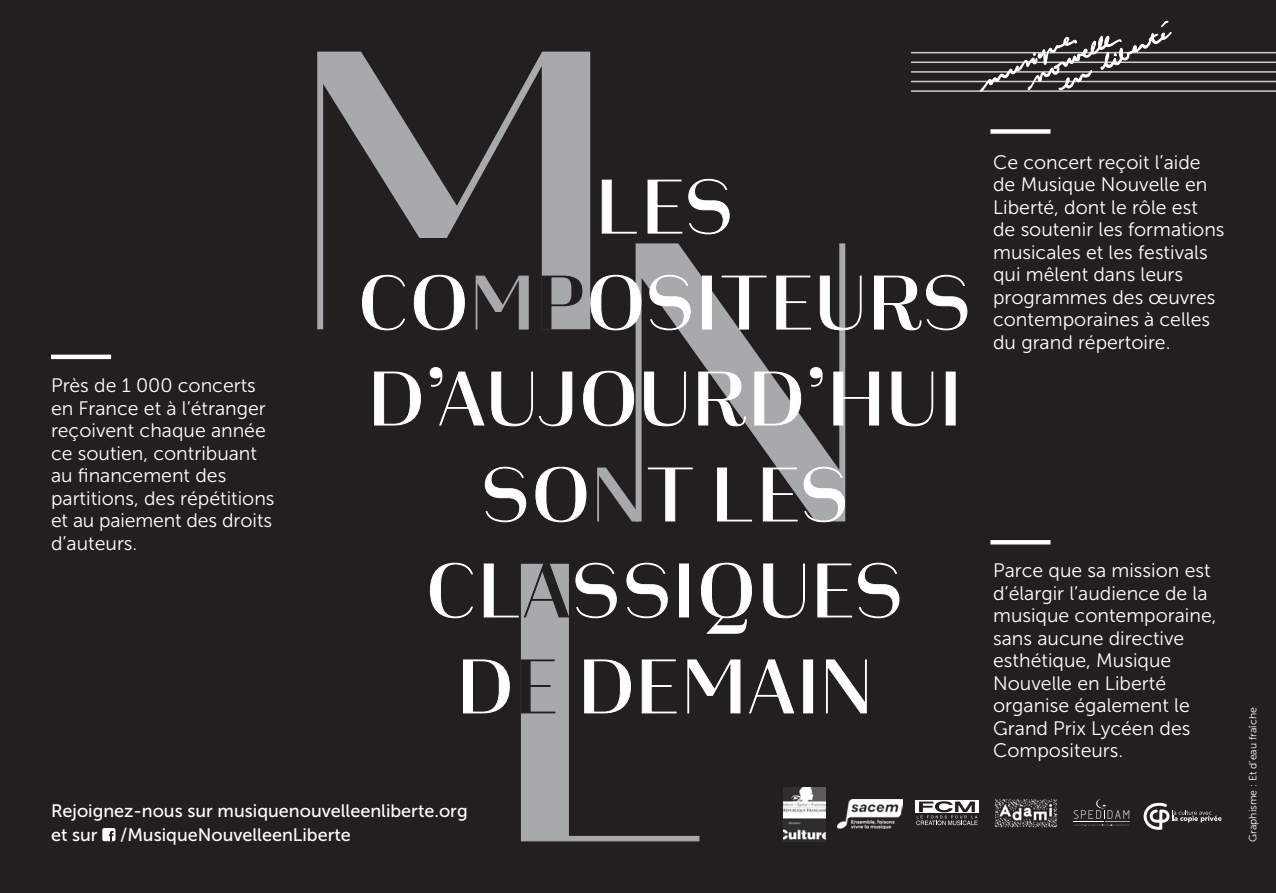
<style>
.page{position:relative;width:1276px;height:893px;background:#231f20}
.page>*{position:absolute;margin:0;border:0;box-sizing:border-box;transform-origin:0 0}
.t1{font:600 81.3px "Heimat Display 10";color:#fff}
.t2{font:19.5px/22.5px "Museo Sans 300";color:#fff}
.t3{font:18px "Museo Sans 500";color:#fff}
.t4{font:10.5px "Museo Sans 300";color:#fff}
.s1{color:#a8a9ad}
.s2{color:#231f20}
</style>
<div class="page">
<svg style="left:317px;top:51px;width:274px;height:279px"></svg>
<svg style="left:635px;top:243px;width:211px;height:279px"></svg>
<svg style="left:520px;top:563px;width:180px;height:279px"></svg>
<svg style="left:602px;top:180px;width:35px;height:54px"></svg>
<svg style="left:647px;top:180px;width:35px;height:54px"></svg>
<svg style="left:688px;top:179px;width:41px;height:55px"></svg>
<svg style="left:362px;top:275px;width:43px;height:55px"></svg>
<svg style="left:414px;top:275px;width:51px;height:55px"></svg>
<svg style="left:476px;top:276px;width:53px;height:53px"></svg>
<svg style="left:541px;top:276px;width:41px;height:53px;background:#97989b"></svg>
<svg style="left:590px;top:275px;width:51px;height:55px"></svg>
<svg style="left:649px;top:275px;width:42px;height:55px"></svg>
<div style="left:702px;top:276px;width:9px;height:53px;border:1px solid #fff"></div>
<svg style="left:721px;top:276px;width:45px;height:53px"></svg>
<svg style="left:776px;top:276px;width:35px;height:53px"></svg>
<svg style="left:820px;top:276px;width:41px;height:54px"></svg>
<svg style="left:874px;top:275px;width:93px;height:55px"></svg>
<svg style="left:374px;top:372px;width:47px;height:53px"></svg>
<svg style="left:430px;top:367px;width:54px;height:58px"></svg>
<svg style="left:491px;top:372px;width:42px;height:54px"></svg>
<svg style="left:539px;top:372px;width:33px;height:54px"></svg>
<svg style="left:583px;top:371px;width:51px;height:55px"></svg>
<svg style="left:644px;top:372px;width:42px;height:54px"></svg>
<svg style="left:698px;top:372px;width:48px;height:54px"></svg>
<svg style="left:754px;top:372px;width:47px;height:53px"></svg>
<svg style="left:810px;top:367px;width:12px;height:20px"></svg>
<svg style="left:833px;top:372px;width:46px;height:53px"></svg>
<svg style="left:891px;top:372px;width:42px;height:54px"></svg>
<svg style="left:485px;top:467px;width:41px;height:55px"></svg>
<svg style="left:535px;top:467px;width:51px;height:55px"></svg>
<svg style="left:597px;top:468px;width:41px;height:53px"></svg>
<svg style="left:648px;top:468px;width:44px;height:53px"></svg>
<svg style="left:717px;top:468px;width:35px;height:53px"></svg>
<svg style="left:763px;top:468px;width:34px;height:53px"></svg>
<svg style="left:803px;top:467px;width:42px;height:55px;background:#acadb0"></svg>
<svg style="left:430px;top:563px;width:43px;height:55px"></svg>
<svg style="left:484px;top:563px;width:85px;height:54px"></svg>
<svg style="left:575px;top:563px;width:42px;height:55px"></svg>
<svg style="left:626px;top:563px;width:42px;height:55px"></svg>
<div style="left:679px;top:564px;width:10px;height:53px;border:1px solid #fff"></div>
<svg style="left:701px;top:563px;width:51px;height:71px"></svg>
<svg style="left:763px;top:563px;width:42px;height:55px"></svg>
<svg style="left:817px;top:563px;width:35px;height:54px"></svg>
<svg style="left:858px;top:563px;width:41px;height:55px"></svg>
<svg style="left:463px;top:659px;width:47px;height:54px"></svg>
<svg style="left:520px;top:659px;width:35px;height:54px;background:#949598"></svg>
<svg style="left:584px;top:659px;width:47px;height:54px"></svg>
<svg style="left:642px;top:659px;width:34px;height:54px"></svg>
<svg style="left:687px;top:659px;width:53px;height:54px"></svg>
<svg style="left:749px;top:659px;width:45px;height:54px"></svg>
<div style="left:803px;top:660px;width:10px;height:53px;border:1px solid #fff"></div>
<svg style="left:826px;top:659px;width:40px;height:54px"></svg>
<div style="left:102px;top:828px;width:13px;height:13px;background:#fff;border-radius:2px"></div>
<svg style="left:109px;top:831px;width:5px;height:10px"></svg>
<hr style="left:911px;top:62px;width:365px;height:1px;background:#cccdcf">
<hr style="left:911px;top:52px;width:365px;height:1px;background:#cccdcf">
<hr style="left:911px;top:71px;width:365px;height:2px;background:#cccdcf">
<hr style="left:911px;top:81px;width:365px;height:1px;background:#cccdcf">
<hr style="left:911px;top:90px;width:365px;height:2px;background:#cccdcf">
<div style="left:51px;top:355px;width:60px;height:4px;border:2px solid #fff"></div>
<div style="left:990px;top:129px;width:60px;height:5px;border:2px solid #fff"></div>
<div style="left:990px;top:540px;width:60px;height:4px;border:2px solid #fff"></div>
<svg style="left:980px;top:21px;width:192px;height:71px"></svg>
<svg style="left:1143px;top:803px;width:78px;height:27px"></svg>
<div style="left:915px;top:800px;width:64px;height:13px;background:#fff"></div>
<svg style="left:916px;top:801px;width:61px;height:24px"></svg>
<svg style="left:1073px;top:799px;width:56px;height:27px"></svg>
<img style="left:783px;top:787px;width:42px;height:55px">
<img style="left:995px;top:799px;width:63px;height:29px">
<img style="left:837px;top:800px;width:66px;height:29px">
<p class="t2" style="left:51px;top:374px;width:225px">Près de 1 000 concerts en France et à l’étranger reçoivent chaque année ce soutien, contribuant au financement des partitions, des répétitions et au paiement des droits d’auteurs.</p>
<p class="t1" style="left:595px;top:156px;width:141px">LES</p>
<p class="t1" style="left:358px;top:252px;width:616px">CO<span class="s1">M</span><span class="s2">P</span>OSITEURS</p>
<p class="t1" style="left:368px;top:348px;width:596px">D’AUJOURD’HUI</p>
<p class="t1" style="left:480px;top:444px;width:371px">SO<span class="s1">N</span>T LES</p>
<p class="t1" style="left:425px;top:540px;width:480px">CL<span class="s2">A</span>SSIQUES</p>
<p class="t1" style="left:456px;top:636px;width:418px">D<span class="s2">E</span> DEMAIN</p>
<p class="t3" style="left:51px;top:801px;width:418px">Rejoignez-nous sur musiquenouvelleenliberte.org</p>
<p class="t3" style="left:51px;top:825px;width:301px">et sur /MusiqueNouvelleenLiberte</p>
<p class="t2" style="left:993px;top:151px;width:233px">Ce concert reçoit l’aide de Musique Nouvelle en<br>Liberté, dont le rôle est de soutenir les formations musicales et les festivals qui mêlent dans leurs programmes des œuvres contemporaines à celles</p>
<p class="t2" style="left:993px;top:331px;width:179px">du grand répertoire.</p>
<p class="t2" style="left:993px;top:559px;width:225px">Parce que sa mission est d’élargir l’audience de la musique contemporaine, sans aucune directive esthétique, Musique<br>Nouvelle en Liberté organise également le<br>Grand Prix Lycéen des<br>Compositeurs.</p>
<p class="t4" style="left:1247px;top:842px;width:136px;rotate:-90deg">Graphisme : Et d’eau fraîche</p>
</div>
